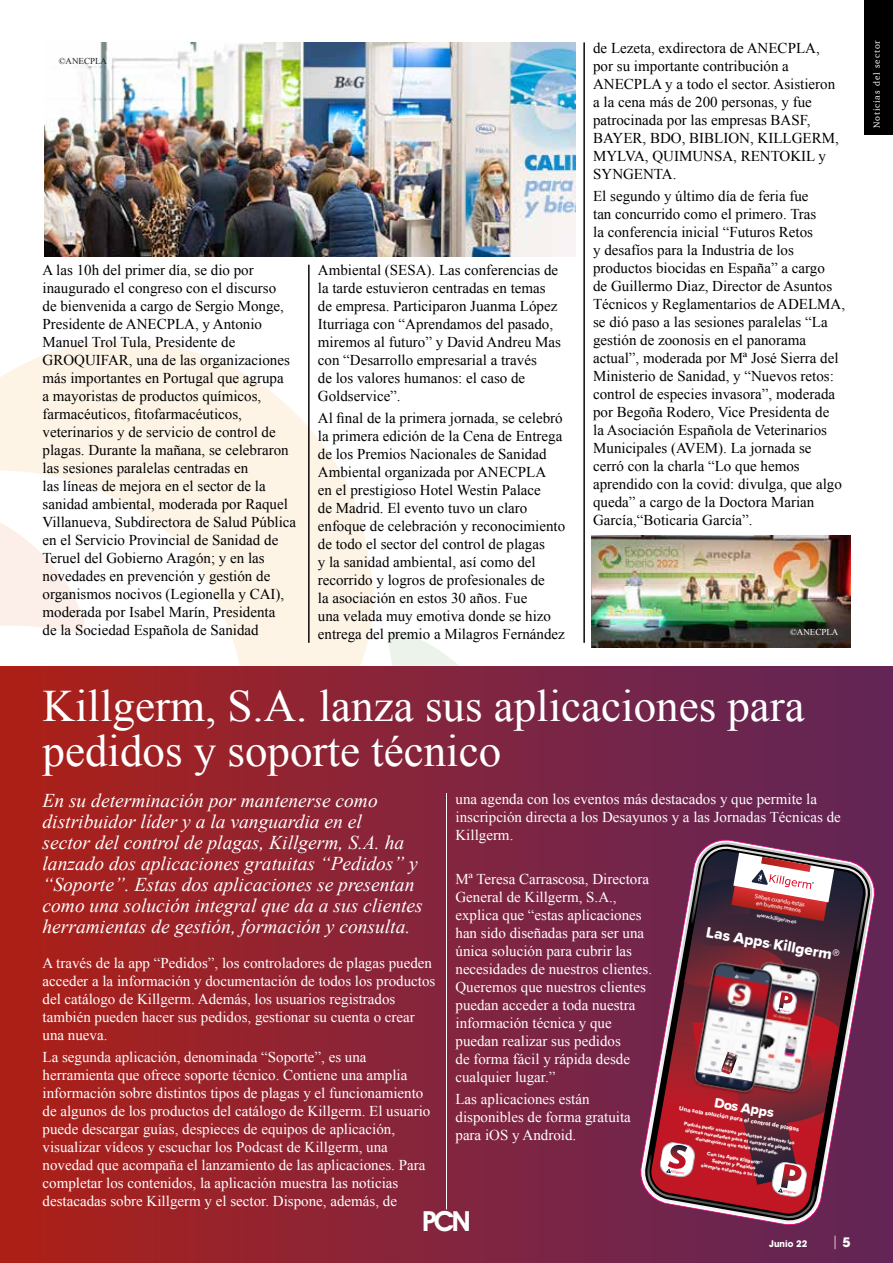
<style>
.page{position:relative;width:893px;height:1263px;background:#fff}
.page>*{position:absolute;margin:0;border:0;box-sizing:border-box;transform-origin:0 0}
.t1{font:45px/45px "Times New Roman";color:#fff}
.t2{font:600 27.75px "Avant Garde IT Cby BT";color:#fff}
.t3{font:italic 19.5px/21px "Times New Roman";color:#fff}
.t4{font:15.45px "Proxima Nova Extrabld";color:#fff}
.t5{font:15px/18px "Times New Roman";color:#000}
.t6{font:15px/18px "Times New Roman";color:#fff}
.t7{font:14.1px "Proxima Nova Extrabld";color:#fff}
.t8{font:13.5px "Avant Garde IT Cby BT";color:#fff}
.t9{font:700 9.3px "Avant Garde IT Cby BT";color:#fff}
.t10{font:9px "Charter";letter-spacing:.1em;color:#fff}
.t11{font:9px "Times New Roman";color:#1f222b}
.t12{font:9px "Times New Roman";color:#fff}
.t13{font:6.15px "Proxima Nova Extrabld";color:#fff}
.t14{font:500 5.85px/6.4px "Avenir Next";color:#fff;text-align:center}
.t15{font:600 5.55px "Avenir Next";color:#fff}
.t16{font:5.25px/6.3px "Proxima Nova Extrabld";color:#fff;text-align:center}
.s1{font-weight:700}
</style>
<div class="page">
<svg style="left:374px;top:631px;width:157px;height:36px"></svg>
<svg style="left:0;top:339px;width:374px;height:328px;fill:#fdf4e6"></svg>
<hr style="left:309px;top:265px;width:1px;height:378px;background:#000">
<hr style="left:584px;top:43px;width:1px;height:600px;background:#000">
<img style="left:591px;top:536px;width:259px;height:111px">
<img style="left:45px;top:43px;width:530px;height:213px">
<div style="left:865px;top:0;width:28px;height:135px;background:#000"></div>
<div style="left:0;top:667px;width:893px;height:596px;background:linear-gradient(to right,#ab211b,#5e265b)"></div>
<hr style="left:446px;top:793px;width:1px;height:416px;background:#fff">
<svg style="left:638px;top:837px;width:239px;height:390px;background:#6d2550"></svg>
<svg style="left:641px;top:842px;width:234px;height:383px;background:#722b57"></svg>
<svg style="left:643px;top:842px;width:229px;height:380px;background:#7a3a61"></svg>
<svg style="left:645px;top:847px;width:225px;height:373px;background:#74365b"></svg>
<svg style="left:648px;top:847px;width:219px;height:371px;background:#763e60"></svg>
<svg style="left:650px;top:851px;width:215px;height:364px;background:#69324e"></svg>
<svg style="left:659px;top:853px;width:180px;height:344px;background:#924e5b"></svg>
<p class="t11" style="left:59px;top:55px;width:50px">©ANECPLA</p>
<p class="t5" style="left:43px;top:261px;width:255px">A las 10h del primer día, se dio por inaugurado el congreso con el discurso<br>de bienvenida a cargo de Sergio Monge, Presidente de ANECPLA, y Antonio Manuel Trol Tula, Presidente de GROQUIFAR, una de las organizaciones más importantes en Portugal que agrupa<br>a mayoristas de productos químicos, farmacéuticos, fitofarmacéuticos, veterinarios y de servicio de control de plagas. Durante la mañana, se celebraron las sesiones paralelas centradas en<br>las líneas de mejora en el sector de la sanidad ambiental, moderada por Raquel Villanueva, Subdirectora de Salud Pública en el Servicio Provincial de Sanidad de Teruel del Gobierno Aragón; y en las novedades en prevención y gestión de organismos nocivos (Legionella y CAI), moderada por Isabel Marín, Presidenta<br>de la Sociedad Española de Sanidad</p>
<p class="t5" style="left:318px;top:261px;width:245px">Ambiental (SESA). Las conferencias de la tarde estuvieron centradas en temas de empresa. Participaron Juanma López Iturriaga con “Aprendamos del pasado, miremos al futuro” y David Andreu Mas con “Desarrollo empresarial a través<br>de los valores humanos: el caso de Goldservice”.</p>
<p class="t5" style="left:318px;top:409px;width:249px">Al final de la primera jornada, se celebró la primera edición de la Cena de Entrega de los Premios Nacionales de Sanidad Ambiental organizada por ANECPLA<br>en el prestigioso Hotel Westin Palace<br>de Madrid. El evento tuvo un claro enfoque de celebración y reconocimiento de todo el sector del control de plagas<br>y la sanidad ambiental, así como del recorrido y logros de profesionales de<br>la asociación en estos 30 años. Fue<br>una velada muy emotiva donde se hizo entrega del premio a Milagros Fernández</p>
<p class="t5" style="left:593px;top:39px;width:247px">de Lezeta, exdirectora de ANECPLA, por su importante contribución a<br>ANECPLA y a todo el sector. Asistieron a la cena más de 200 personas, y fue patrocinada por las empresas BASF,<br>BAYER, BDO, BIBLION, KILLGERM,<br>MYLVA, QUIMUNSA, RENTOKIL y<br>SYNGENTA.</p>
<p class="t5" style="left:593px;top:187px;width:254px">El segundo y último día de feria fue<br>tan concurrido como el primero. Tras<br>la conferencia inicial “Futuros Retos<br>y desafíos para la Industria de los productos biocidas en España” a cargo<br>de Guillermo Diaz, Director de Asuntos Técnicos y Reglamentarios de ADELMA, se dió paso a las sesiones paralelas “La gestión de zoonosis en el panorama actual”, moderada por Mª José Sierra del Ministerio de Sanidad, y “Nuevos retos: control de especies invasora”, moderada por Begoña Rodero, Vice Presidenta de<br>la Asociación Española de Veterinarios Municipales (AVEM). La jornada se cerró con la charla “Lo que hemos aprendido con la covid: divulga, que algo queda” a cargo de la Doctora Marian García,“Boticaria García”.</p>
<p class="t12" style="left:790px;top:625px;width:50px">©ANECPLA</p>
<h1 class="t1" style="left:43px;top:683px;width:764px">Killgerm, S.A. lanza sus aplicaciones para pedidos y soporte técnico</h1>
<p class="t3" style="left:43px;top:789px;width:382px">En su determinación por mantenerse como distribuidor líder y a la vanguardia en el<br>sector del control de plagas, Killgerm, S.A. ha lanzado dos aplicaciones gratuitas “Pedidos” y “Soporte”. Estas dos aplicaciones se presentan como una solución integral que da a sus clientes herramientas de gestión, formación y consulta.</p>
<p class="t6" style="left:43px;top:953px;width:394px">A través de la app “Pedidos”, los controladores de plagas pueden acceder a la información y documentación de todos los productos del catálogo de Killgerm. Además, los usuarios registrados también pueden hacer sus pedidos, gestionar su cuenta o crear una nueva.</p>
<p class="t6" style="left:43px;top:1048px;width:389px">La segunda aplicación, denominada “Soporte”, es una herramienta que ofrece soporte técnico. Contiene una amplia información sobre distintos tipos de plagas y el funcionamiento de algunos de los productos del catálogo de Killgerm. El usuario puede descargar guías, despieces de equipos de aplicación, visualizar vídeos y escuchar los Podcast de Killgerm, una novedad que acompaña el lanzamiento de las aplicaciones. Para completar los contenidos, la aplicación muestra las noticias destacadas sobre Killgerm y el sector. Dispone, además, de</p>
<p class="t6" style="left:455px;top:789px;width:387px">una agenda con los eventos más destacados y que permite la inscripción directa a los Desayunos y a las Jornadas Técnicas de<br>Killgerm.</p>
<p class="t6" style="left:455px;top:870px;width:198px">Mª Teresa Carrascosa, Directora<br>General de Killgerm, S.A., explica que “estas aplicaciones han sido diseñadas para ser una única solución para cubrir las necesidades de nuestros clientes.<br>Queremos que nuestros clientes puedan acceder a toda nuestra información técnica y que puedan realizar sus pedidos<br>de forma fácil y rápida desde cualquier lugar.”</p>
<p class="t6" style="left:455px;top:1090px;width:177px">Las aplicaciones están disponibles de forma gratuita para iOS y Android.</p>
<p class="t7" style="left:717px;top:1092px;width:62px;rotate:10deg">Dos Apps</p>
<p class="t14" style="left:755px;top:892px;width:52px;rotate:10deg">Sabes cuando estás en buenas manos</p>
<p class="t15" style="left:758px;top:910px;width:42px;rotate:10deg">www.killgerm.es</p>
<p class="t4" style="left:708px;top:920px;width:136px;rotate:10deg">Las Apps Killgerm®</p>
<p class="t13" style="left:680px;top:1103px;width:123px;rotate:10deg">Una sola solución para el control de plagas</p>
<p class="t16" style="left:685px;top:1120px;width:114px;rotate:10deg">Podrás pedir nuestros productos y obtener las últimas novedades para el control de plagas dondequiera que estés conectado.</p>
<p class="t16" style="left:704px;top:1149px;width:65px;rotate:10deg">C on las Apps Killgerm®<br>Soporte y Pedidos siempre estamos a tu lado</p>
<h2 class="t2" style="left:422px;top:1205px;width:50px">PCN</h2>
<p class="t9" style="left:769px;top:1238px;width:40px">Junio 22</p>
<p class="t8" style="left:832px;top:1233px;width:20px">| <span class="s1">5</span></p>
<p class="t10" style="left:869px;top:128px;width:90px;rotate:-90deg">Noticias del sector</p>
</div>
